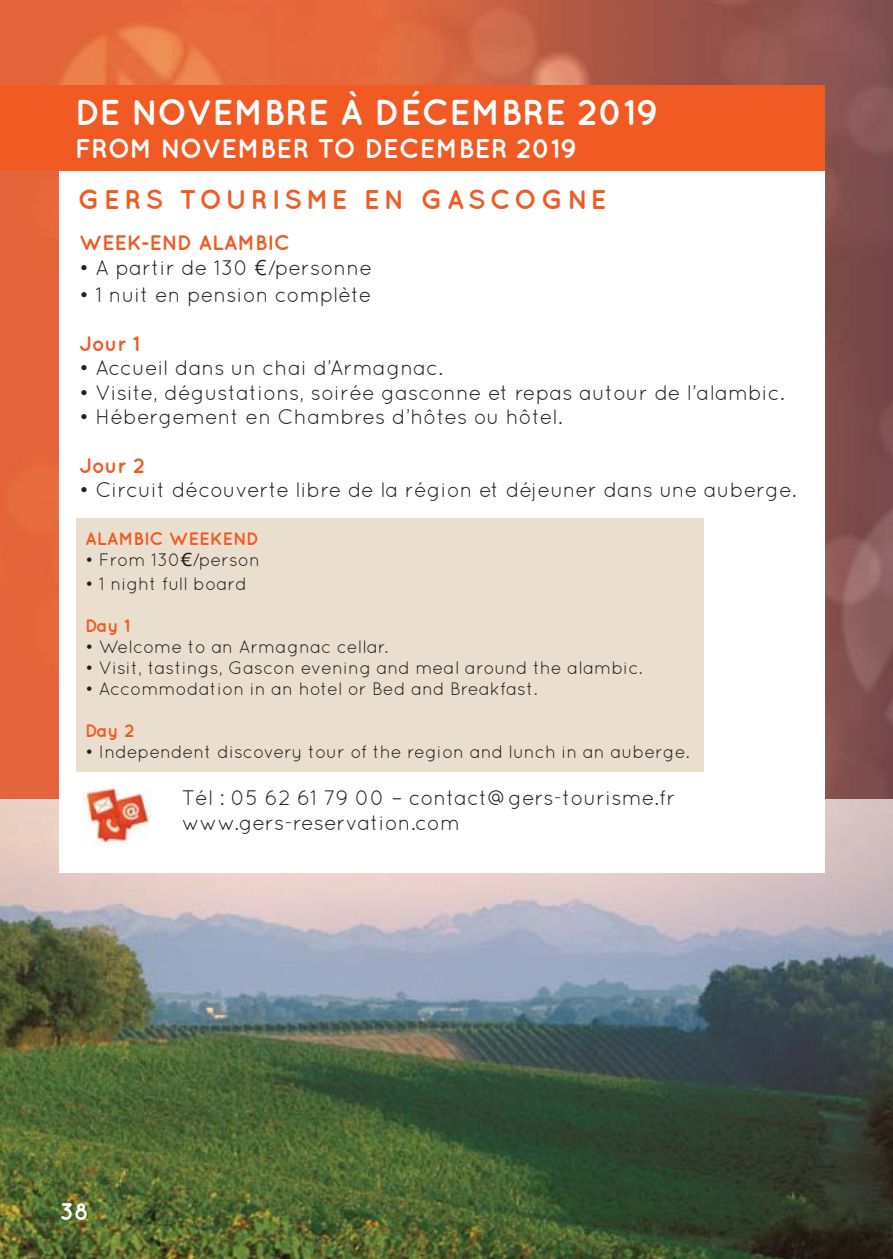
<style>
.page{position:relative;width:893px;height:1259px;background:#fff}
.page>*{position:absolute;margin:0;border:0;box-sizing:border-box;transform-origin:0 0}
.t1{font:700 36px "Quicksand";color:#fff}
.t2{font:700 27px "Quicksand";color:#fff}
.t3{font:700 27px "Quicksand";letter-spacing:.15em;color:#f15a22}
.t4{font:700 24px "Quicksand";color:#fff}
.t5{font:21px/24.3px "Quicksand";color:#231f20}
.t6{font:700 21px "Quicksand";color:#f15a22}
.t7{font:18px "Quicksand";color:#231f20}
.t8{font:700 18px "Quicksand";color:#f15a22}
.s1{font-family:"Avenir Next"}
.s2{font-family:"Lucida Grande"}
</style>
<div class="page">
<img style="left:0;top:0;width:893px;height:800px">
<img style="left:0;top:800px;width:893px;height:458px">
<div style="left:60px;top:93px;width:765px;height:779px;background:#fff"></div>
<div style="left:0;top:85px;width:825px;height:85px;background:#f15a22"></div>
<div style="left:77px;top:518px;width:627px;height:254px;background:#eadfce"></div>
<img style="left:83px;top:785px;width:67px;height:60px">
<h1 class="t1" style="left:75px;top:99px;width:585px">DE NOVEMBRE À DÉCEMBRE 2019</h1>
<p class="t2" style="left:75px;top:138px;width:504px">FROM NOVEMBER TO DECEMBER 2019</p>
<p class="t3" style="left:78px;top:190px;width:530px">GERS TOURISME EN GASCOGNE</p>
<p class="t6" style="left:79px;top:235px;width:212px">WEEK-END ALAMBIC</p>
<p class="t5" style="left:79px;top:257px;width:294px">• A partir de 130 <span class="s1">€</span>/personne</p>
<p class="t5" style="left:79px;top:284px;width:294px">• 1 nuit en pension complète</p>
<p class="t6" style="left:79px;top:336px;width:62px">Jour 1</p>
<p class="t5" style="left:79px;top:357px;width:365px">• Accueil dans un chai d’Armagnac.</p>
<p class="t5" style="left:79px;top:381px;width:707px">• Visite, dégustations, soirée gasconne et repas autour de l’alambic.</p>
<p class="t5" style="left:79px;top:405px;width:485px">• Hébergement en Chambres d’hôtes ou hôtel.</p>
<p class="t6" style="left:79px;top:458px;width:68px">Jour 2</p>
<p class="t5" style="left:79px;top:479px;width:719px">• Circuit découverte libre de la région et déjeuner dans une auberge.</p>
<p class="t8" style="left:85px;top:532px;width:176px">ALAMBIC WEEKEND</p>
<p class="t7" style="left:85px;top:553px;width:177px">• From 130<span class="s2">€</span>/person</p>
<p class="t7" style="left:85px;top:577px;width:163px">• 1 night full board</p>
<p class="t8" style="left:85px;top:619px;width:47px">Day 1</p>
<p class="t7" style="left:85px;top:640px;width:305px">• Welcome to an Armagnac cellar.</p>
<p class="t7" style="left:85px;top:661px;width:559px">• Visit, tastings, Gascon evening and meal around the alambic.</p>
<p class="t7" style="left:85px;top:682px;width:454px">• Accommodation in an hotel or Bed and Breakfast.</p>
<p class="t8" style="left:85px;top:724px;width:51px">Day 2</p>
<p class="t7" style="left:85px;top:745px;width:606px">• Independent discovery tour of the region and lunch in an auberge.</p>
<p class="t5" style="left:182px;top:787px;width:495px">Tél : 05 62 61 79 00 – contact@gers-tourisme.fr www.gers-reservation.com</p>
<p class="t4" style="left:60px;top:1203px;width:31px">38</p>
</div>
